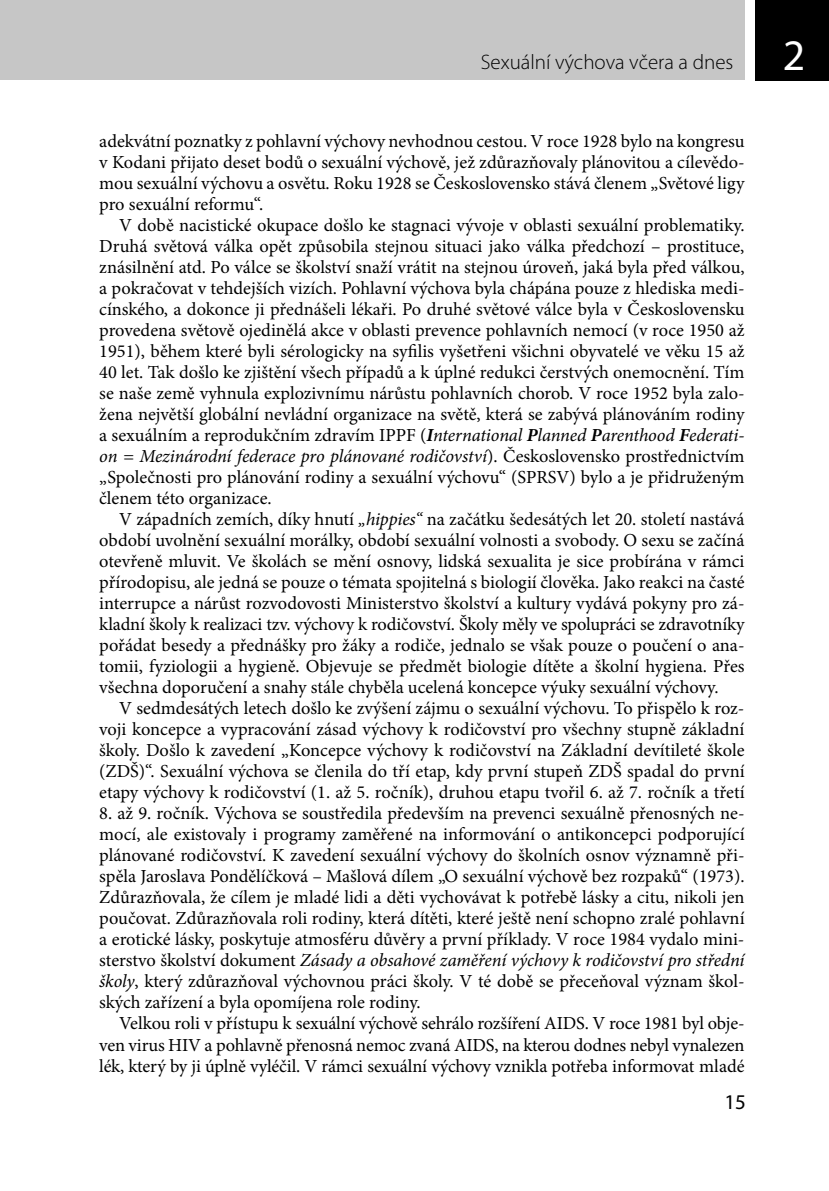
<style>
.page{position:relative;width:829px;height:1191px;background:#fff}
.page>*{position:absolute;margin:0;border:0;box-sizing:border-box;transform-origin:0 0}
.t1{font:300 21px "Myriad Pro";color:#000}
.t2{font:21px "Myriad Pro";color:#000}
.t3{font:18.38px/21px "Minion Pro";color:#000;text-align:justify}
.s1{font-weight:400;font-size:43.75px;color:#fff}
.s2{font-weight:700;font-style:italic}
.s3{font-style:italic}
</style>
<div class="page">
<div style="left:0;top:0;width:744px;height:79px;background:#c6c6c6"></div>
<div style="left:755px;top:0;width:73px;height:81px;background:#000"></div>
<p class="t1" style="left:480px;top:51px;width:326px">Sexuální výchova včera a dnes <span class="s1">2</span></p>
<p class="t3" style="left:99px;top:131px;width:646px">adekvátní poznatky z pohlavní výchovy nevhodnou cestou. V roce 1928 bylo na kongresu v Kodani přijato deset bodů o sexuální výchově, jež zdůrazňovaly plánovitou a cílevědo&shy;mou sexuální výchovu a osvětu. Roku 1928 se Československo stává členem „Světové ligy pro sexuální reformu“.</p>
<p class="t3" style="left:99px;top:215px;width:646px;text-indent:20px">V době nacistické okupace došlo ke stagnaci vývoje v oblasti sexuální problematiky.<br>Druhá světová válka opět způsobila stejnou situaci jako válka předchozí – prostituce, znásilnění atd. Po válce se školství snaží vrátit na stejnou úroveň, jaká byla před válkou, a pokračovat v tehdejších vizích. Pohlavní výchova byla chápána pouze z hlediska medi&shy;cínského, a dokonce ji přednášeli lékaři. Po druhé světové válce byla v Československu provedena světově ojedinělá akce v oblasti prevence pohlavních nemocí (v roce 1950 až 1951), během které byli sérologicky na syfilis vyšetřeni všichni obyvatelé ve věku 15 až 40 let. Tak došlo ke zjištění všech případů a k úplné redukci čerstvých onemocnění. Tím se naše země vyhnula explozivnímu nárůstu pohlavních chorob. V roce 1952 byla zalo&shy;žena největší globální nevládní organizace na světě, která se zabývá plánováním rodiny a sexuálním a reprodukčním zdravím IPPF (<span class="s2">I</span><span class="s3">nternational</span> <span class="s2">P</span><span class="s3">lanned</span> <span class="s2">P</span><span class="s3">arenthood</span> <span class="s2">F</span><span class="s3">ederati&shy;on = Mezinárodní federace pro plánované rodičovství</span>). Československo prostřednictvím „Společnosti pro plánování rodiny a sexuální výchovu“ (SPRSV) bylo a je přidruženým členem této organizace.</p>
<p class="t3" style="left:99px;top:509px;width:646px;text-indent:20px">V západních zemích, díky hnutí <span class="s3">„hippies“</span> na začátku šedesátých let 20. století nastává období uvolnění sexuální morálky, období sexuální volnosti a svobody. O sexu se začíná otevřeně mluvit. Ve školách se mění osnovy, lidská sexualita je sice probírána v rámci přírodopisu, ale jedná se pouze o témata spojitelná s biologií člověka. Jako reakci na časté interrupce a nárůst rozvodovosti Ministerstvo školství a kultury vydává pokyny pro zá&shy;kladní školy k realizaci tzv. výchovy k rodičovství. Školy měly ve spolupráci se zdravotníky pořádat besedy a přednášky pro žáky a rodiče, jednalo se však pouze o poučení o ana&shy;tomii, fyziologii a hygieně. Objevuje se předmět biologie dítěte a školní hygiena. Přes všechna doporučení a snahy stále chyběla ucelená koncepce výuky sexuální výchovy.</p>
<p class="t3" style="left:99px;top:698px;width:646px;text-indent:20px">V sedmdesátých letech došlo ke zvýšení zájmu o sexuální výchovu. To přispělo k roz&shy;voji koncepce a vypracování zásad výchovy k rodičovství pro všechny stupně základní školy. Došlo k zavedení „Koncepce výchovy k rodičovství na Základní devítileté škole (ZDŠ)“. Sexuální výchova se členila do tří etap, kdy první stupeň ZDŠ spadal do první etapy výchovy k rodičovství (1. až 5. ročník), druhou etapu tvořil 6. až 7. ročník a třetí</p>
<p class="t3" style="left:99px;top:803px;width:646px">8. až 9. ročník. Výchova se soustředila především na prevenci sexuálně přenosných ne&shy;mocí, ale existovaly i programy zaměřené na informování o antikoncepci podporující plánované rodičovství. K zavedení sexuální výchovy do školních osnov významně při&shy;spěla Jaroslava Pondělíčková – Mašlová dílem „O sexuální výchově bez rozpaků“ (1973).<br>Zdůrazňovala, že cílem je mladé lidi a děti vychovávat k potřebě lásky a citu, nikoli jen poučovat. Zdůrazňovala roli rodiny, která dítěti, které ještě není schopno zralé pohlavní a erotické lásky, poskytuje atmosféru důvěry a první příklady. V roce 1984 vydalo mini&shy;sterstvo školství dokument <span class="s3">Zásady a obsahové zaměření výchovy k rodičovství pro střední školy</span>, který zdůrazňoval výchovnou práci školy. V té době se přeceňoval význam škol&shy;ských zařízení a byla opomíjena role rodiny.</p>
<p class="t3" style="left:99px;top:1013px;width:646px;text-indent:20px">Velkou roli v přístupu k sexuální výchově sehrálo rozšíření AIDS. V roce 1981 byl obje&shy;ven virus HIV a pohlavně přenosná nemoc zvaná AIDS, na kterou dodnes nebyl vynalezen lék, který by ji úplně vyléčil. V rámci sexuální výchovy vznikla potřeba informovat mladé</p>
<p class="t2" style="left:724px;top:1088px;width:23px">15</p>
</div>
